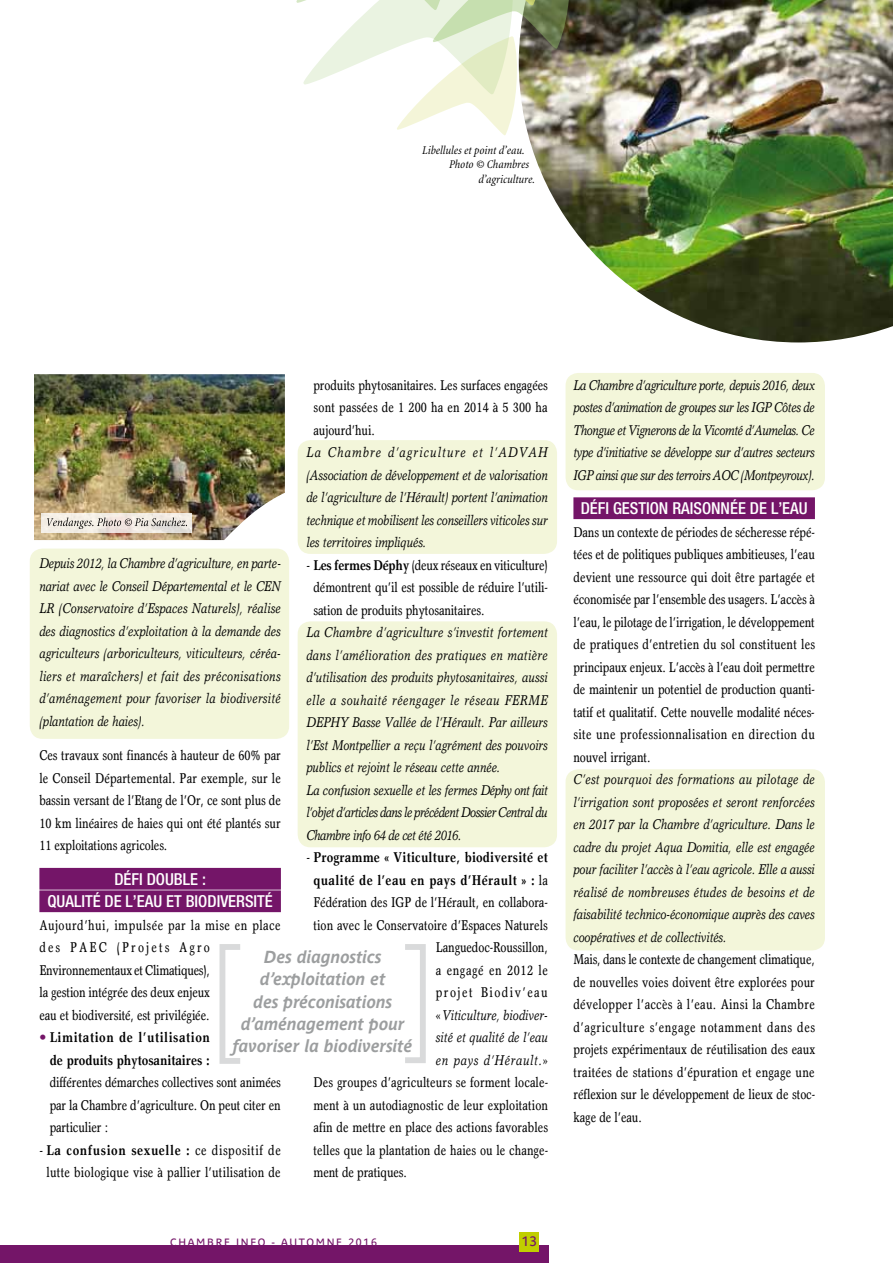
<style>
.page{position:relative;width:893px;height:1263px;background:#fff}
.page>*{position:absolute;margin:0;border:0;box-sizing:border-box;transform-origin:0 0}
.t1{font:italic 700 17.25px/22.2px "Parisine Plus Ptf";color:#9c9e9f;text-align:center;scale:.95 1}
.t2{font:500 condensed 16.5px/22.5px "Helvetica Neue";color:#fff;text-align:center}
.t3{font:condensed 14.25px/22.5px "Garth Graphic";letter-spacing:-.01em;color:#000;text-align:justify}
.t4{font:italic 14.25px/22.5px "Garth Graphic";letter-spacing:-.01em;color:#000;text-align:justify;scale:.85 1}
.t5{font:condensed 14.25px/22.5px "Garth Graphic";letter-spacing:.01em;color:#000;text-align:center}
.t6{font:700 condensed 14.25px/22.5px "Garth Graphic";letter-spacing:-.005em;color:#000;text-align:right}
.t7{font:13.5px "Parisine Plus Ptf";color:#741568}
.t8{font:italic condensed 12px "Minion";color:#000}
.t9{font:10.5px "Parisine Plus Ptf";letter-spacing:.16em;color:#741568}
.s1{font-weight:700}
.s2{color:#741568}
</style>
<div class="page">
<div style="left:0;top:1246px;width:549px;height:17px;background:#741568"></div>
<div style="left:519px;top:1232px;width:20px;height:19px;background:#c0ce00"></div>
<img style="left:528px;top:0;width:365px;height:342px">
<div style="left:30px;top:549px;width:259px;height:190px;background:#f3f6da;border-radius:13px"></div>
<div style="left:298px;top:440px;width:259px;height:114px;background:#f3f6da;border-radius:13px"></div>
<div style="left:298px;top:621px;width:259px;height:226px;background:#f3f6da;border-radius:13px"></div>
<div style="left:566px;top:373px;width:259px;height:117px;background:#f3f6da;border-radius:13px"></div>
<div style="left:566px;top:769px;width:259px;height:181px;background:#f3f6da;border-radius:13px"></div>
<div style="left:39px;top:868px;width:242px;height:22px;background:#741568"></div>
<div style="left:39px;top:890px;width:242px;height:22px;background:#741568"></div>
<div style="left:573px;top:497px;width:242px;height:22px;background:#741568"></div>
<div style="left:220px;top:944px;width:23px;height:120px;border:6px solid #d9dadb"></div>
<div style="left:402px;top:944px;width:24px;height:119px;border:6px solid #d9dadb"></div>
<img style="left:34px;top:374px;width:251px;height:166px">
<svg style="left:41px;top:513px;width:150px;height:20px"></svg>
<svg style="left:47px;top:517px;width:140px;height:12px;background:#ccc7c0"></svg>
<svg style="left:296px;top:0;width:275px;height:135px"></svg>
<p class="t8" style="left:422px;top:144px;width:104px">Libellules et point d’eau.</p>
<p class="t8" style="left:449px;top:158px;width:82px">Photo © Chambres</p>
<p class="t8" style="left:478px;top:173px;width:58px">d’agriculture.</p>
<p class="t3" style="left:313px;top:374px;width:236px">produits phytosanitaires. Les surfaces engagées sont passées de 1 200 ha en 2014 à 5 300 ha aujourd’hui.</p>
<p class="t4" style="left:306px;top:441px;width:286px">La Chambre d’agriculture et l’ADVAH (Association de développement et de valorisation de l’agriculture de l’Hérault) portent l’animation technique et mobilisent les conseillers viticoles sur les territoires impliqués.</p>
<p class="t3" style="left:313px;top:554px;width:236px;text-indent:-7px"><span class="s1">- Les fermes Déphy</span> (deux réseaux en viticulture) démontrent qu’il est possible de réduire l’utili&shy;sation de produits phytosanitaires.</p>
<p class="t4" style="left:306px;top:621px;width:286px;text-align:left">La Chambre d’agriculture s’investit fortement dans l’amélioration des pratiques en matière d’utilisation des produits phytosanitaires, aussi elle a souhaité réengager le réseau FERME DEPHY Basse Vallée de l’Hérault. Par ailleurs l’Est Montpellier a reçu l’agrément des pouvoirs publics et rejoint le réseau cette année.<br>La confusion sexuelle et les fermes Déphy ont fait l’objet d’articles dans le précédent Dossier Central du Chambre info 64 de cet été 2016.</p>
<p class="t3" style="left:306px;top:846px;width:243px;text-align:right"><span class="s1">- Programme « Viticulture, biodiversité et qualité de l’eau en pays d’Hérault » :</span> la Fédération des IGP de l’Hérault, en collabora&shy;tion avec le Conservatoire d’Espaces Naturels Languedoc-Roussillon,<br>a engagé en 2012 le<br>projet Biodiv’eau</p>
<p class="t4" style="left:436px;top:1004px;width:133px">«Viticulture, biodiver&shy;sité et qualité de l’eau en pays d’Hérault.»</p>
<p class="t3" style="left:313px;top:1071px;width:236px">Des groupes d’agriculteurs se forment locale&shy;ment à un autodiagnostic de leur exploitation afin de mettre en place des actions favorables telles que la plantation de haies ou le change&shy;ment de pratiques.</p>
<p class="t4" style="left:39px;top:552px;width:286px">Depuis 2012, la Chambre d’agriculture, en parte&shy;nariat avec le Conseil Départemental et le CEN LR (Conservatoire d’Espaces Naturels), réalise des diagnostics d’exploitation à la demande des agriculteurs (arboriculteurs, viticulteurs, céréa&shy;liers et maraîchers) et fait des préconisations d’aménagement pour favoriser la biodiversité (plantation de haies).</p>
<p class="t3" style="left:39px;top:744px;width:243px">Ces travaux sont financés à hauteur de 60% par le Conseil Départemental. Par exemple, sur le bassin versant de l’Etang de l’Or, ce sont plus de 10 km linéaires de haies qui ont été plantés sur 11 exploitations agricoles.</p>
<p class="t2" style="left:47px;top:867px;width:227px">DÉFI DOUBLE :<br>QUALITÉ DE L’EAU ET BIODIVERSITÉ</p>
<p class="t3" style="left:39px;top:914px;width:243px;text-align:left">Aujourd’hui, impulsée par la mise en place des PAEC (Projets Agro Environnementaux et Climatiques),<br>la gestion intégrée des deux enjeux<br>eau et biodiversité, est privilégiée.</p>
<p class="t6" style="left:39px;top:1026px;width:172px"><span class="s2">•</span> Limitation de l’utilisation de produits phytosanitaires :</p>
<p class="t3" style="left:50px;top:1071px;width:233px">différentes démarches collectives sont animées par la Chambre d’agriculture. On peut citer en particulier :</p>
<p class="t5" style="left:39px;top:1139px;width:243px"><span class="s1">- La confusion sexuelle :</span> ce dispositif de lutte biologique vise à pallier l’utilisation de</p>
<p class="t1" style="left:233px;top:945px;width:190px">Des diagnostics d’exploitation et<br>des préconisations d’aménagement pour favoriser la biodiversité</p>
<p class="t9" style="left:170px;top:1234px;width:208px">CHAMBRE INFO - AUTOMNE 2016</p>
<p class="t7" style="left:522px;top:1231px;width:17px">13</p>
<p class="t4" style="left:573px;top:374px;width:286px">La Chambre d’agriculture porte, depuis 2016, deux postes d’animation de groupes sur les IGP Côtes de Thongue et Vignerons de la Vicomté d’Aumelas. Ce type d’initiative se développe sur d’autres secteurs IGP ainsi que sur des terroirs AOC (Montpeyroux).</p>
<p class="t2" style="left:581px;top:497px;width:228px">DÉFI GESTION RAISONNÉE DE L’EAU</p>
<p class="t3" style="left:573px;top:521px;width:243px">Dans un contexte de périodes de sécheresse répé&shy;tées et de politiques publiques ambitieuses, l’eau devient une ressource qui doit être partagée et économisée par l’ensemble des usagers. L’accès à l’eau, le pilotage de l’irrigation, le développement de pratiques d’entretien du sol constituent les principaux enjeux. L’accès à l’eau doit permettre de maintenir un potentiel de production quanti&shy;tatif et qualitatif. Cette nouvelle modalité néces&shy;site une professionnalisation en direction du nouvel irrigant.</p>
<p class="t4" style="left:573px;top:768px;width:286px">C’est pourquoi des formations au pilotage de l’irrigation sont proposées et seront renforcées en 2017 par la Chambre d’agriculture. Dans le cadre du projet Aqua Domitia, elle est engagée pour faciliter l’accès à l’eau agricole. Elle a aussi réalisé de nombreuses études de besoins et de faisabilité technico-économique auprès des caves coopératives et de collectivités.</p>
<p class="t3" style="left:573px;top:948px;width:243px">Mais, dans le contexte de changement climatique, de nouvelles voies doivent être explorées pour développer l’accès à l’eau. Ainsi la Chambre d’agriculture s’engage notamment dans des projets expérimentaux de réutilisation des eaux traitées de stations d’épuration et engage une réflexion sur le développement de lieux de stoc&shy;kage de l’eau.</p>
</div>
